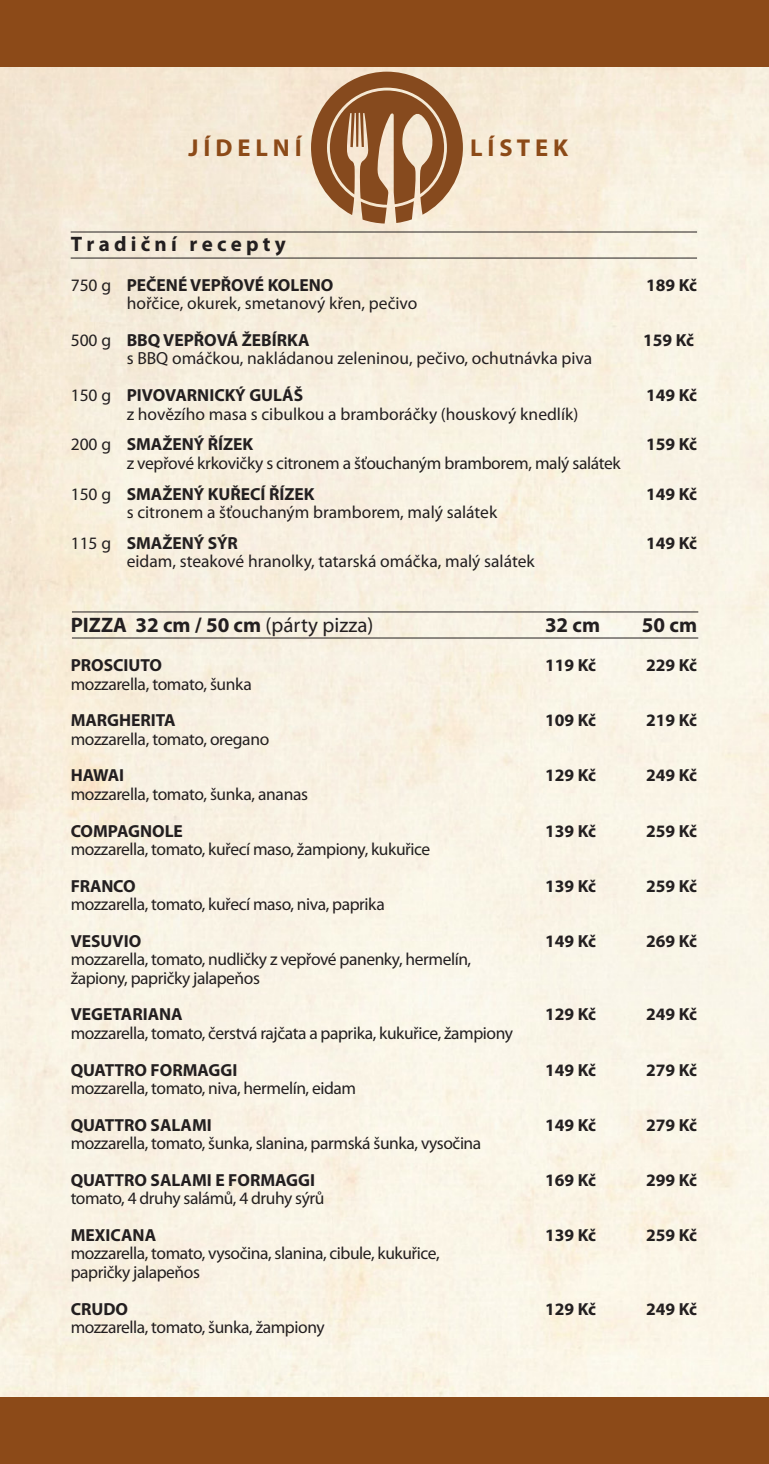
<style>
.page{position:relative;width:769px;height:1464px;background:#fff}
.page>*{position:absolute;margin:0;border:0;box-sizing:border-box;transform-origin:0 0}
.t1{font:700 24.5px "Myriad Pro";color:#8c4a18}
.t2{font:700 21px "Myriad Pro";color:#231f20}
.t3{font:17.5px/18.4px "Myriad Pro";letter-spacing:-.025em;color:#231f20}
.t4{font:17.5px/36.8px "Myriad Pro";color:#231f20}
.t5{font:700 17.5px "Myriad Pro";color:#231f20}
.s1{font-weight:400}
.s2{font-weight:700}
</style>
<div class="page">
<div style="left:0;top:0;width:769px;height:67px;background:#8c4a18"></div>
<div style="left:0;top:1396px;width:769px;height:67px;background:#8c4a18"></div>
<svg style="left:311px;top:72px;width:152px;height:151px;background:#b48c6a"></svg>
<hr style="left:71px;top:258px;width:626px;height:1px;background:#231f20">
<hr style="left:71px;top:232px;width:626px;height:1px;background:#231f20">
<hr style="left:72px;top:637px;width:626px;height:1px;background:#231f20">
<hr style="left:72px;top:611px;width:626px;height:1px;background:#231f20">
<h1 class="t1" style="left:188px;top:132px;width:115px">J Í D E L N Í</h1>
<h1 class="t1" style="left:470px;top:132px;width:100px">L Í S T E K</h1>
<p class="t2" style="left:71px;top:230px;width:217px">T r a d i č n í r e c e p t y</p>
<p class="t5" style="left:71px;top:274px;width:264px"><span class="s1">750 g</span> PEČENÉ VEPŘOVÉ KOLENO</p>
<p class="t5" style="left:646px;top:274px;width:53px">189 Kč</p>
<p class="t4" style="left:71px;top:285px;width:348px;text-indent:56px">hořčice, okurek, smetanový křen, pečivo<br>500 g <span class="s2">BBQ VEPŘOVÁ ŽEBÍRKA</span></p>
<p class="t5" style="left:643px;top:329px;width:53px">159 Kč</p>
<p class="t4" style="left:71px;top:340px;width:523px;text-indent:56px">s BBQ omáčkou, nakládanou zeleninou, pečivo, ochutnávka piva<br>150 g <span class="s2">PIVOVARNICKÝ GULÁŠ</span></p>
<p class="t4" style="left:71px;top:398px;width:509px;line-height:30.8px;text-indent:56px">z hovězího masa s cibulkou a bramboráčky (houskový knedlík)<br>200 g <span class="s2">SMAŽENÝ ŘÍZEK</span></p>
<p class="t3" style="left:71px;top:447px;width:552px;line-height:30.8px;text-indent:56px">z vepřové krkovičky s citronem a šťouchaným bramborem, malý salátek<br>150 g <span class="s2">SMAŽENÝ KUŘECÍ ŘÍZEK</span></p>
<p class="t4" style="left:71px;top:496px;width:428px;line-height:30.8px;text-indent:56px">s citronem a šťouchaným bramborem, malý salátek<br>115 g <span class="s2">SMAŽENÝ SÝR</span></p>
<p class="t4" style="left:127px;top:542px;width:409px">eidam, steakové hranolky, tatarská omáčka, malý salátek</p>
<p class="t5" style="left:646px;top:384px;width:53px">149 Kč</p>
<p class="t5" style="left:646px;top:433px;width:53px">159 Kč</p>
<p class="t5" style="left:646px;top:482px;width:53px">149 Kč</p>
<p class="t5" style="left:646px;top:531px;width:53px">149 Kč</p>
<p class="t2" style="left:71px;top:611px;width:304px">PIZZA 32 cm / 50 cm <span class="s1">(párty pizza)</span></p>
<p class="t2" style="left:545px;top:611px;width:57px">32 cm</p>
<p class="t2" style="left:642px;top:611px;width:57px">50 cm</p>
<p class="t5" style="left:71px;top:654px;width:93px">PROSCIUTO</p>
<p class="t5" style="left:545px;top:654px;width:53px">119 Kč</p>
<p class="t5" style="left:646px;top:654px;width:53px">229 Kč</p>
<p class="t3" style="left:71px;top:674px;width:183px">mozzarella, tomato, šunka</p>
<p class="t5" style="left:71px;top:709px;width:107px">MARGHERITA</p>
<p class="t5" style="left:545px;top:709px;width:53px">109 Kč</p>
<p class="t5" style="left:646px;top:709px;width:53px">219 Kč</p>
<p class="t3" style="left:71px;top:729px;width:200px">mozzarella, tomato, oregano</p>
<p class="t5" style="left:71px;top:764px;width:55px">HAWAI</p>
<p class="t5" style="left:545px;top:764px;width:53px">129 Kč</p>
<p class="t5" style="left:646px;top:764px;width:53px">249 Kč</p>
<p class="t3" style="left:71px;top:784px;width:239px">mozzarella, tomato, šunka, ananas</p>
<p class="t5" style="left:71px;top:819px;width:114px">COMPAGNOLE</p>
<p class="t5" style="left:545px;top:819px;width:53px">139 Kč</p>
<p class="t5" style="left:646px;top:819px;width:53px">259 Kč</p>
<p class="t3" style="left:71px;top:839px;width:361px">mozzarella, tomato, kuřecí maso, žampiony, kukuřice</p>
<p class="t5" style="left:71px;top:874px;width:66px">FRANCO</p>
<p class="t5" style="left:545px;top:874px;width:53px">139 Kč</p>
<p class="t5" style="left:646px;top:874px;width:53px">259 Kč</p>
<p class="t3" style="left:71px;top:894px;width:316px">mozzarella, tomato, kuřecí maso, niva, paprika</p>
<p class="t5" style="left:71px;top:929px;width:72px">VESUVIO</p>
<p class="t5" style="left:545px;top:929px;width:53px">149 Kč</p>
<p class="t5" style="left:646px;top:929px;width:53px">269 Kč</p>
<p class="t3" style="left:71px;top:950px;width:402px">mozzarella, tomato, nudličky z vepřové panenky, hermelín, žapiony, papričky jalapeňos</p>
<p class="t5" style="left:71px;top:1003px;width:114px">VEGETARIANA</p>
<p class="t5" style="left:545px;top:1003px;width:53px">129 Kč</p>
<p class="t5" style="left:646px;top:1003px;width:53px">249 Kč</p>
<p class="t3" style="left:71px;top:1023px;width:444px">mozzarella, tomato, čerstvá rajčata a paprika, kukuřice, žampiony</p>
<p class="t5" style="left:71px;top:1058px;width:168px">QUATTRO FORMAGGI</p>
<p class="t5" style="left:545px;top:1058px;width:53px">149 Kč</p>
<p class="t5" style="left:646px;top:1058px;width:53px">279 Kč</p>
<p class="t3" style="left:71px;top:1078px;width:287px">mozzarella, tomato, niva, hermelín, eidam</p>
<p class="t5" style="left:71px;top:1113px;width:143px">QUATTRO SALAMI</p>
<p class="t5" style="left:545px;top:1113px;width:53px">149 Kč</p>
<p class="t5" style="left:646px;top:1113px;width:53px">279 Kč</p>
<p class="t3" style="left:71px;top:1133px;width:412px">mozzarella, tomato, šunka, slanina, parmská šunka, vysočina</p>
<p class="t5" style="left:71px;top:1168px;width:246px">QUATTRO SALAMI E FORMAGGI</p>
<p class="t5" style="left:545px;top:1168px;width:53px">169 Kč</p>
<p class="t5" style="left:646px;top:1168px;width:53px">299 Kč</p>
<p class="t3" style="left:71px;top:1188px;width:255px">tomato, 4 druhy salámů, 4 druhy sýrů</p>
<p class="t5" style="left:71px;top:1223px;width:87px">MEXICANA</p>
<p class="t5" style="left:545px;top:1223px;width:53px">139 Kč</p>
<p class="t5" style="left:646px;top:1223px;width:53px">259 Kč</p>
<p class="t3" style="left:71px;top:1244px;width:370px">mozzarella, tomato, vysočina, slanina, cibule, kukuřice, papričky jalapeňos</p>
<p class="t5" style="left:71px;top:1297px;width:59px">CRUDO</p>
<p class="t5" style="left:545px;top:1297px;width:53px">129 Kč</p>
<p class="t5" style="left:646px;top:1297px;width:53px">249 Kč</p>
<p class="t3" style="left:71px;top:1317px;width:255px">mozzarella, tomato, šunka, žampiony</p>
</div>
